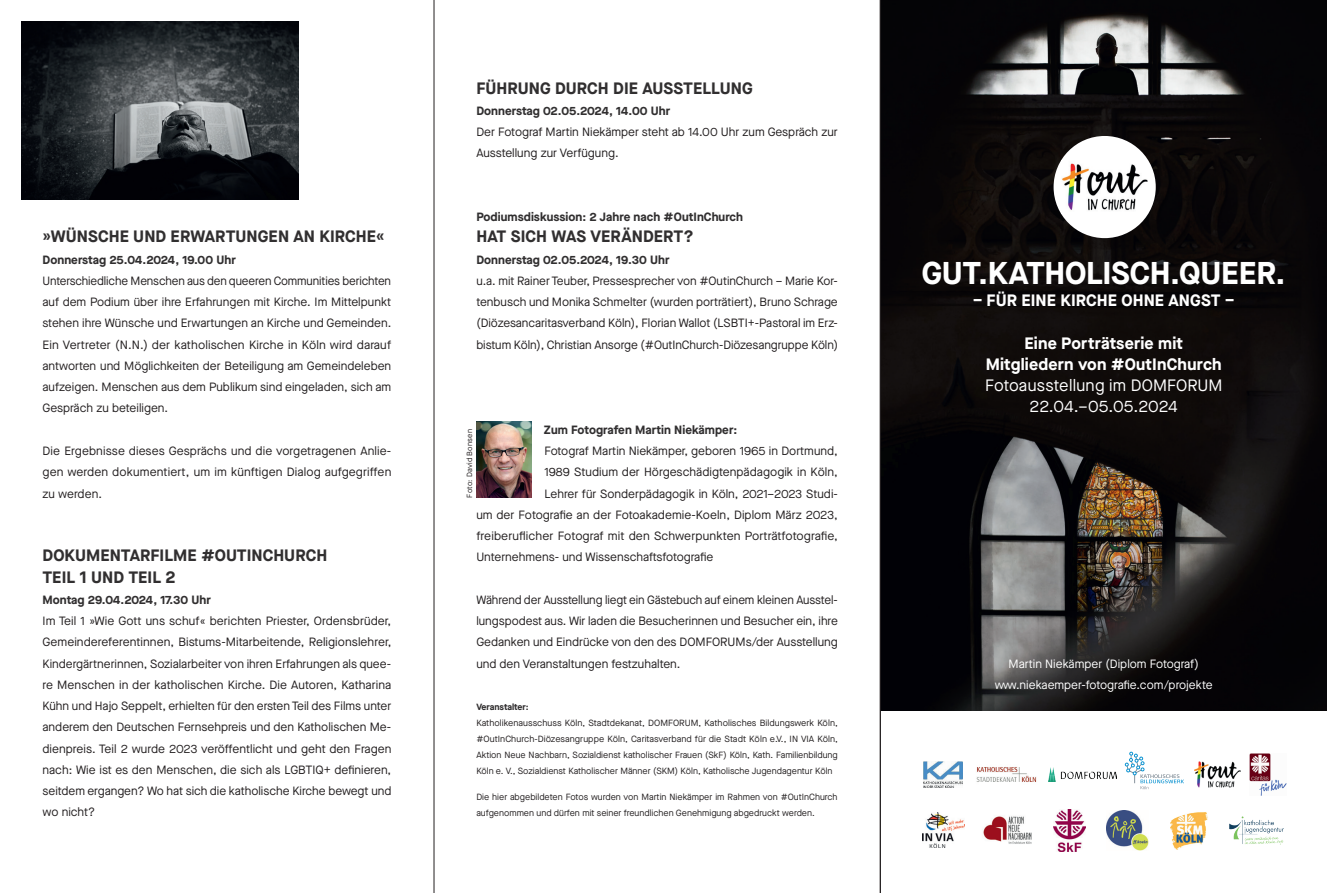
<style>
.page{position:relative;width:1327px;height:893px;background:#fff}
.page>*{position:absolute;margin:0;border:0;box-sizing:border-box;transform-origin:0 0}
.t1{font:700 31.5px "Maison Neue";letter-spacing:-.005em;color:#fff}
.t2{font:700 16.5px/21.3px "Maison Neue";letter-spacing:.005em;color:#312f30}
.t3{font:700 16.5px/21.3px "Maison Neue";letter-spacing:.01em;color:#fff;text-align:center}
.t4{font:16.5px/21.3px "Maison Neue";letter-spacing:.005em;color:#fff;text-align:center}
.t5{font:12px/21.3px "Maison Neue";color:#231f20;text-align:justify}
.t6{font:700 12px "Maison Neue";letter-spacing:.005em;color:#312f30}
.t7{font:12px/21.3px "Maison Neue";color:#fff;text-align:center}
.t8{font:9px/16px "Maison Neue";color:#231f20;text-align:justify}
.t9{font:700 9px "Maison Neue";color:#312f30}
.t10{font:7.5px "Maison Neue";letter-spacing:.03em;color:#231f20}
</style>
<div class="page">
<img style="left:881px;top:0;width:446px;height:710px">
<div style="left:1053px;top:136px;width:102px;height:102px;background:#fff;border-radius:50%"></div>
<img style="left:1062px;top:163px;width:85px;height:48px">
<img style="left:1048px;top:767px;width:69px;height:15px">
<img style="left:1194px;top:761px;width:47px;height:27px">
<img style="left:476px;top:421px;width:55px;height:76px">
<img style="left:21px;top:21px;width:278px;height:179px">
<img style="left:1106px;top:810px;width:43px;height:41px">
<img style="left:923px;top:813px;width:42px;height:35px">
<img style="left:1249px;top:754px;width:37px;height:41px">
<img style="left:923px;top:762px;width:39px;height:25px">
<img style="left:983px;top:816px;width:49px;height:28px">
<img style="left:1229px;top:816px;width:54px;height:28px">
<img style="left:1053px;top:809px;width:32px;height:43px">
<img style="left:1170px;top:812px;width:38px;height:37px">
<img style="left:976px;top:767px;width:61px;height:15px">
<svg style="left:1125px;top:752px;width:59px;height:37px"></svg>
<hr style="left:434px;top:0;width:1px;height:893px;background:#231f20">
<hr style="left:880px;top:0;width:1px;height:893px;background:#231f20">
<h2 class="t2" style="left:43px;top:225px;width:344px">»WÜNSCHE UND ERWARTUNGEN AN KIRCHE«</h2>
<p class="t6" style="left:43px;top:251px;width:195px">Donnerstag 25.04.2024, 19.00 Uhr</p>
<p class="t5" style="left:43px;top:270px;width:350px">Unterschiedliche Menschen aus den queeren Communities berichten auf dem Podium über ihre Erfahrungen mit Kirche. Im Mittelpunkt stehen ihre Wünsche und Erwartungen an Kirche und Gemeinden.<br>Ein Vertreter (N.N.) der katholischen Kirche in Köln wird darauf antworten und Möglichkeiten der Beteiligung am Gemeindeleben aufzeigen. Menschen aus dem Publikum sind eingeladen, sich am Gespräch zu beteiligen.</p>
<p class="t5" style="left:43px;top:440px;width:350px">Die Ergebnisse dieses Gesprächs und die vorgetragenen Anlie&shy;gen werden dokumentiert, um im künftigen Dialog aufgegriffen zu werden.</p>
<h2 class="t2" style="left:43px;top:544px;width:286px">DOKUMENTARFILME #OUTINCHURCH<br>TEIL 1 UND TEIL 2</h2>
<p class="t6" style="left:43px;top:591px;width:170px">Montag 29.04.2024, 17.30 Uhr</p>
<p class="t5" style="left:43px;top:610px;width:350px">Im Teil 1 »Wie Gott uns schuf« berichten Priester, Ordensbrüder, Gemeindereferentinnen, Bistums-Mitarbeitende, Religionslehrer, Kindergärtnerinnen, Sozialarbeiter von ihren Erfahrungen als quee&shy;re Menschen in der katholischen Kirche. Die Autoren, Katharina Kühn und Hajo Seppelt, erhielten für den ersten Teil des Films unter anderem den Deutschen Fernsehpreis und den Katholischen Me&shy;dienpreis. Teil 2 wurde 2023 veröffentlicht und geht den Fragen nach: Wie ist es den Menschen, die sich als LGBTIQ+ definieren, seitdem ergangen? Wo hat sich die katholische Kirche bewegt und wo nicht?</p>
<h2 class="t2" style="left:476px;top:77px;width:278px">FÜHRUNG DURCH DIE AUSSTELLUNG</h2>
<p class="t6" style="left:476px;top:102px;width:195px">Donnerstag 02.05.2024, 14.00 Uhr</p>
<p class="t5" style="left:476px;top:121px;width:363px">Der Fotograf Martin Niekämper steht ab 14.00 Uhr zum Gespräch zur<br>Ausstellung zur Verfügung.</p>
<p class="t6" style="left:476px;top:208px;width:268px">Podiumsdiskussion: 2 Jahre nach #OutInChurch</p>
<h2 class="t2" style="left:476px;top:225px;width:219px">HAT SICH WAS VERÄNDERT?</h2>
<p class="t6" style="left:476px;top:251px;width:195px">Donnerstag 02.05.2024, 19.30 Uhr</p>
<p class="t5" style="left:476px;top:270px;width:363px">u.a. mit Rainer Teuber, Pressesprecher von #OutinChurch – Marie Kor&shy;tenbusch und Monika Schmelter (wurden porträtiert), Bruno Schrage (Diözesancaritasverband Köln), Florian Wallot (LSBTI+-Pastoral im Erz&shy;bistum Köln), Christian Ansorge (#OutInChurch-Diözesangruppe Köln)</p>
<p class="t6" style="left:544px;top:421px;width:195px">Zum Fotografen Martin Niekämper:</p>
<p class="t5" style="left:544px;top:440px;width:295px">Fotograf Martin Niekämper, geboren 1965 in Dortmund,</p>
<p class="t5" style="left:544px;top:461px;width:295px">1989 Studium der Hörgeschädigtenpädagogik in Köln,</p>
<p class="t5" style="left:544px;top:483px;width:295px">Lehrer für Sonderpädagogik in Köln, 2021–2023 Studi-</p>
<p class="t5" style="left:476px;top:504px;width:363px">um der Fotografie an der Fotoakademie-Koeln, Diplom März 2023,</p>
<p class="t5" style="left:476px;top:525px;width:363px">freiberuflicher Fotograf mit den Schwerpunkten Porträtfotografie,</p>
<p class="t5" style="left:476px;top:546px;width:239px">Unternehmens- und Wissenschaftsfotografie</p>
<p class="t5" style="left:476px;top:589px;width:363px">Während der Ausstellung liegt ein Gästebuch auf einem kleinen Ausstel&shy;lungspodest aus. Wir laden die Besucherinnen und Besucher ein, ihre Gedanken und Eindrücke von den des DOMFORUMs/der Ausstellung und den Veranstaltungen festzuhalten.</p>
<p class="t9" style="left:476px;top:700px;width:54px">Veranstalter:</p>
<p class="t8" style="left:476px;top:714px;width:363px">Katholikenausschuss Köln, Stadtdekanat, DOMFORUM, Katholisches Bildungswerk Köln, #OutInChurch-Diözesangruppe Köln, Caritasverband für die Stadt Köln e.V., IN VIA Köln, Aktion Neue Nachbarn, Sozialdienst katholischer Frauen (SkF) Köln, Kath. Familienbildung Köln e. V., Sozialdienst Katholischer Männer (SKM) Köln, Katholische Jugendagentur Köln</p>
<p class="t8" style="left:476px;top:789px;width:363px">Die hier abgebildeten Fotos wurden von Martin Niekämper im Rahmen von #OutInChurch aufgenommen und dürfen mit seiner freundlichen Genehmigung abgedruckt werden.</p>
<p class="t10" style="left:464px;top:497px;width:70px;rotate:-90deg">Foto: David Bonsen</p>
<h1 class="t1" style="left:921px;top:251px;width:365px">GUT.KATHOLISCH.QUEER.</h1>
<h2 class="t3" style="left:973px;top:289px;width:263px">– FÜR EINE KIRCHE OHNE ANGST –</h2>
<h2 class="t3" style="left:985px;top:332px;width:238px">Eine Porträtserie mit<br>Mitgliedern von #OutInChurch</h2>
<h2 class="t4" style="left:985px;top:375px;width:239px">Fotoausstellung im DOMFORUM<br>22.04.–05.05.2024</h2>
<p class="t7" style="left:995px;top:653px;width:219px">Martin Niekämper (Diplom Fotograf) www.niekaemper-fotografie.com/projekte</p>
</div>
